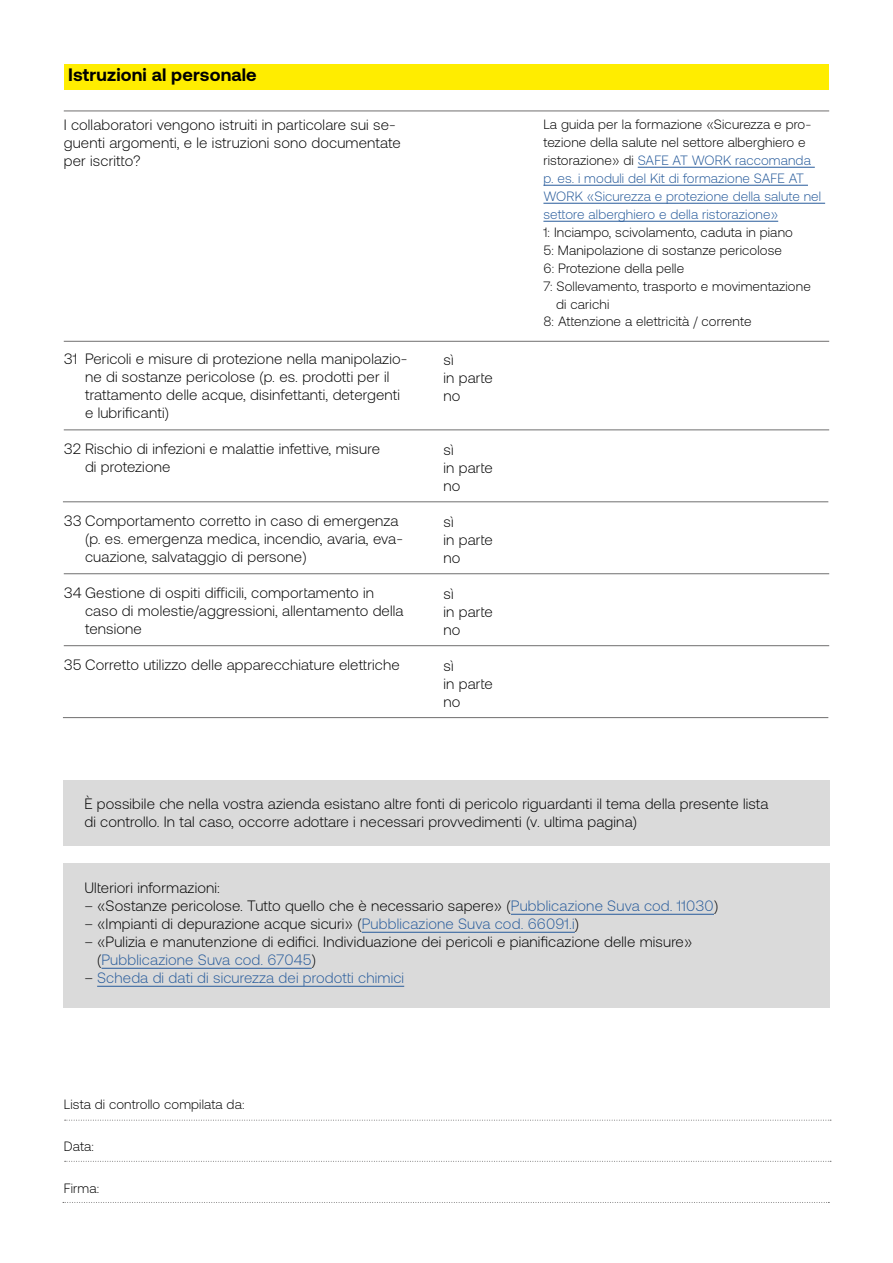
<style>
.page{position:relative;width:893px;height:1263px;background:#fff}
.page>*{position:absolute;margin:0;border:0;box-sizing:border-box;transform-origin:0 0}
.t1{font:700 18px "Aeonik";letter-spacing:.01em;color:#000}
.t2{font:300 15px/18px "Aeonik";letter-spacing:.01em;color:#000}
.t3{font:300 15px "Aeonik";letter-spacing:.01em;color:#275b9b}
.t4{font:300 13.5px/18px "Aeonik";letter-spacing:.01em;color:#275b9b}
.t5{font:300 13.5px "Aeonik";letter-spacing:.01em;color:#000}
.s1{color:#000}
.s2{color:#275b9b}
</style>
<div class="page">
<div style="left:64px;top:863px;width:766px;height:145px;background:#dadada"></div>
<div style="left:63px;top:780px;width:766px;height:66px;background:#dadada"></div>
<div style="left:64px;top:64px;width:764px;height:25px;background:#ffed00"></div>
<hr style="left:638px;top:167px;width:177px;height:1px;background:#275b9b">
<hr style="left:543px;top:185px;width:265px;height:1px;background:#275b9b">
<hr style="left:543px;top:203px;width:282px;height:1px;background:#275b9b">
<hr style="left:543px;top:221px;width:235px;height:1px;background:#275b9b">
<hr style="left:64px;top:111px;width:765px;height:1px;background:#706f6f">
<hr style="left:64px;top:341px;width:765px;height:1px;background:#706f6f">
<hr style="left:64px;top:429px;width:765px;height:1px;background:#706f6f">
<hr style="left:63px;top:501px;width:765px;height:1px;background:#706f6f">
<hr style="left:64px;top:573px;width:765px;height:1px;background:#706f6f">
<hr style="left:64px;top:645px;width:765px;height:1px;background:#706f6f">
<hr style="left:63px;top:717px;width:765px;height:1px;background:#706f6f">
<hr style="left:511px;top:914px;width:203px;height:1px;background:#275b9b">
<hr style="left:362px;top:932px;width:213px;height:1px;background:#275b9b">
<hr style="left:102px;top:968px;width:210px;height:1px;background:#275b9b">
<hr style="left:97px;top:986px;width:307px;height:1px;background:#275b9b">
<svg style="left:65px;top:1120px;width:766px;height:1px"></svg>
<svg style="left:65px;top:1161px;width:766px;height:1px"></svg>
<svg style="left:63px;top:1202px;width:766px;height:1px"></svg>
<p class="t1" style="left:68px;top:64px;width:190px">Istruzioni al personale</p>
<p class="t2" style="left:64px;top:115px;width:339px">I collaboratori vengono istruiti in particolare sui se&shy;guenti argomenti, e le istruzioni sono documentate per iscritto?</p>
<p class="t2" style="left:85px;top:349px;width:324px;text-indent:-21px">31 Pericoli e misure di protezione nella manipolazio&shy;ne di sostanze pericolose (p. es. prodotti per il trattamento delle acque, disinfettanti, detergenti e lubrificanti)</p>
<p class="t2" style="left:85px;top:439px;width:296px;text-indent:-21px">32 Rischio di infezioni e malattie infettive, misure di protezione</p>
<p class="t2" style="left:85px;top:511px;width:320px;text-indent:-21px">33 Comportamento corretto in caso di emergenza (p. es. emergenza medica, incendio, avaria, eva&shy;cuazione, salvataggio di persone)</p>
<p class="t2" style="left:85px;top:583px;width:320px;text-indent:-21px">34 Gestione di ospiti difficili, comportamento in caso di molestie/aggressioni, allentamento della tensione</p>
<p class="t2" style="left:64px;top:655px;width:338px">35 Corretto utilizzo delle apparecchiature elettriche</p>
<p class="t2" style="left:443px;top:350px;width:51px">sì<br>in parte no</p>
<p class="t2" style="left:443px;top:440px;width:51px">sì<br>in parte no</p>
<p class="t2" style="left:443px;top:512px;width:51px">sì<br>in parte no</p>
<p class="t2" style="left:443px;top:584px;width:51px">sì<br>in parte no</p>
<p class="t2" style="left:443px;top:656px;width:51px">sì<br>in parte no</p>
<p class="t4" style="left:543px;top:115px;width:279px"><span class="s1">La guida per la formazione «Sicurezza e pro&shy;tezione della salute nel settore alberghiero e ristorazione» di</span> SAFE AT WORK raccomanda p. es. i moduli del Kit di formazione SAFE AT WORK «Sicurezza e protezione della salute nel settore alberghiero e della ristorazione»</p>
<p class="t5" style="left:543px;top:224px;width:251px">1: Inciampo, scivolamento, caduta in piano</p>
<p class="t5" style="left:543px;top:242px;width:240px">5: Manipolazione di sostanze pericolose</p>
<p class="t5" style="left:543px;top:260px;width:142px">6: Protezione della pelle</p>
<p class="t5" style="left:543px;top:278px;width:269px">7: Sollevamento, trasporto e movimentazione</p>
<p class="t5" style="left:556px;top:296px;width:55px">di carichi</p>
<p class="t5" style="left:543px;top:314px;width:210px">8: Attenzione a elettricità / corrente</p>
<p class="t2" style="left:84px;top:794px;width:686px">È possibile che nella vostra azienda esistano altre fonti di pericolo riguardanti il tema della presente lista di controllo. In tal caso, occorre adottare i necessari provvedimenti (v. ultima pagina)</p>
<p class="t2" style="left:84px;top:879px;width:137px">Ulteriori informazioni:</p>
<p class="t2" style="left:84px;top:897px;width:635px">– «Sostanze pericolose. Tutto quello che è necessario sapere» (<span class="s2">Pubblicazione Suva cod. 11030</span>)</p>
<p class="t2" style="left:84px;top:915px;width:496px">– «Impianti di depurazione acque sicuri» (<span class="s2">Pubblicazione Suva cod. 66091.i</span>)</p>
<p class="t2" style="left:97px;top:933px;width:597px;text-indent:-13px">– «Pulizia e manutenzione di edifici. Individuazione dei pericoli e pianificazione delle misure» (<span class="s2">Pubblicazione Suva cod. 67045</span>)</p>
<p class="t3" style="left:84px;top:970px;width:321px"><span class="s1">–</span> Scheda di dati di sicurezza dei prodotti chimici</p>
<p class="t5" style="left:64px;top:1096px;width:182px">Lista di controllo compilata da:</p>
<p class="t5" style="left:64px;top:1138px;width:32px">Data:</p>
<p class="t5" style="left:64px;top:1180px;width:37px">Firma:</p>
</div>
